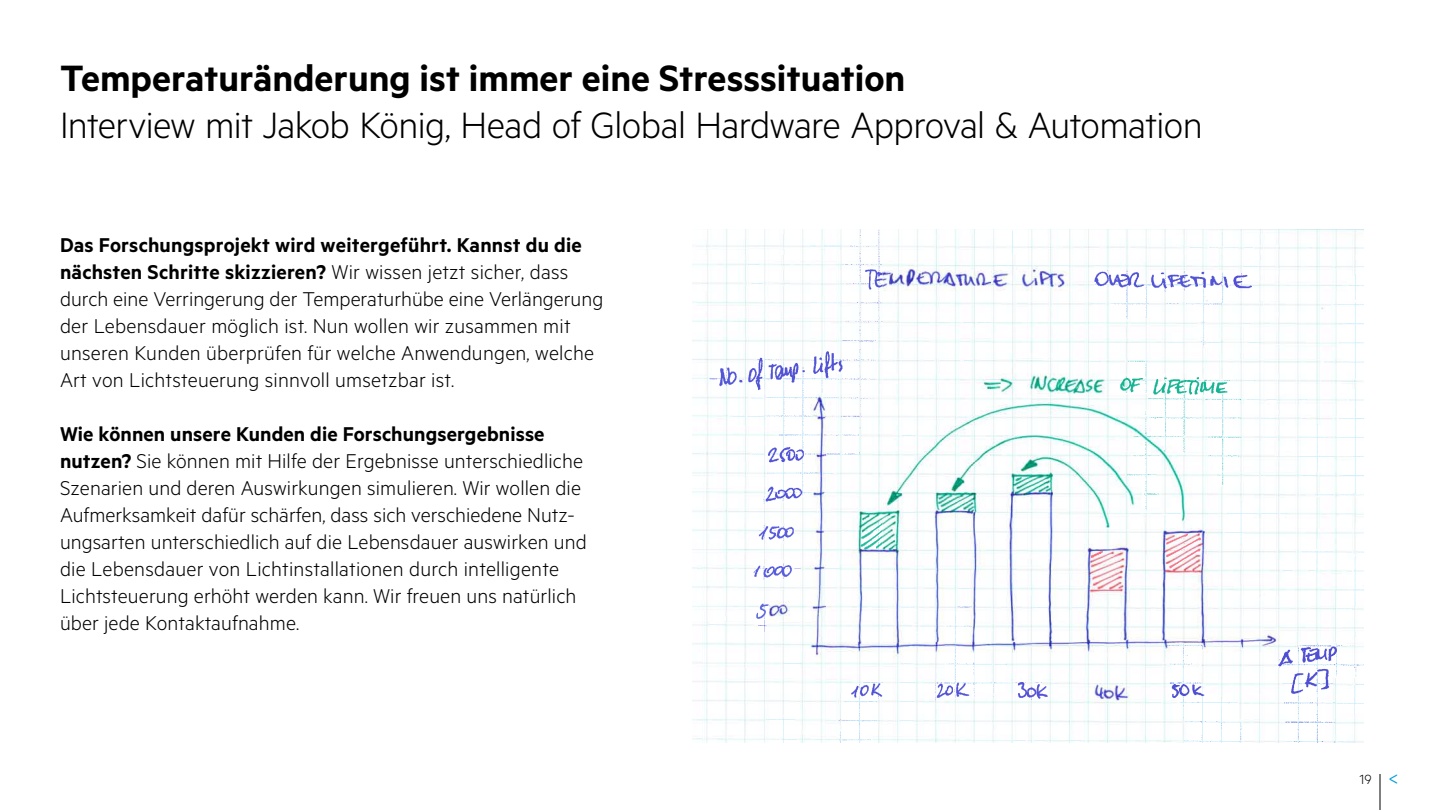
<style>
.page{position:relative;width:1440px;height:810px;background:#fff}
.page>*{position:absolute;margin:0;border:0;box-sizing:border-box;transform-origin:0 0}
.t1{font:300 41.25px "Metric";letter-spacing:-.015em;color:#000}
.t2{font:600 41.25px "Metric";color:#000}
.t3{font:300 27.08px "Metric";color:#009ddf}
.t4{font:300 22.5px/27px "Metric";letter-spacing:.005em;color:#000}
.t5{font:300 15px "Metric";color:#000}
.s1{font-weight:600}
</style>
<div class="page">
<img style="left:692px;top:230px;width:55px;height:513px">
<img style="left:747px;top:230px;width:75px;height:513px">
<img style="left:822px;top:230px;width:542px;height:513px">
<img style="left:1167px;top:642px;width:197px;height:101px">
<img style="left:1230px;top:270px;width:23px;height:37px">
<img style="left:1164px;top:531px;width:39px;height:39px">
<img style="left:1119px;top:358px;width:122px;height:155px">
<img style="left:1089px;top:549px;width:16px;height:10px">
<img style="left:1014px;top:681px;width:35px;height:20px">
<img style="left:809px;top:245px;width:33px;height:5px">
<img style="left:901px;top:430px;width:63px;height:85px">
<img style="left:860px;top:513px;width:41px;height:39px">
<img style="left:809px;top:299px;width:33px;height:8px">
<img style="left:782px;top:660px;width:21px;height:5px">
<img style="left:766px;top:319px;width:16px;height:6px">
<img style="left:764px;top:717px;width:39px;height:26px">
<img style="left:755px;top:601px;width:17px;height:33px">
<img style="left:750px;top:281px;width:14px;height:5px">
<img style="left:750px;top:451px;width:16px;height:5px">
<img style="left:747px;top:394px;width:17px;height:5px">
<img style="left:746px;top:263px;width:14px;height:5px">
<img style="left:728px;top:412px;width:36px;height:8px">
<img style="left:709px;top:366px;width:36px;height:23px">
<img style="left:708px;top:621px;width:18px;height:8px">
<hr style="left:1380px;top:774px;width:1px;height:36px;background:#000">
<h1 class="t2" style="left:60px;top:54px;width:847px">Temperaturänderung ist immer eine Stresssituation</h1>
<h1 class="t1" style="left:60px;top:101px;width:1144px">Interview mit Jakob König, Head of Global Hardware Approval &amp; Automation</h1>
<p class="t4" style="left:60px;top:231px;width:545px"><span class="s1">Das Forschungsprojekt wird weitergeführt. Kannst du die nächsten Schritte skizzieren?</span> Wir wissen jetzt sicher, dass durch eine Verringerung der Temperaturhübe eine Verlängerung der Lebensdauer möglich ist. Nun wollen wir zusammen mit unseren Kunden überprüfen für welche Anwendungen, welche Art von Lichtsteuerung sinnvoll umsetzbar ist.</p>
<p class="t4" style="left:60px;top:420px;width:528px"><span class="s1">Wie können unsere Kunden die Forschungsergebnisse nutzen?</span> Sie können mit Hilfe der Ergebnisse unterschiedliche Szenarien und deren Auswirkungen simulieren. Wir wollen die Aufmerksamkeit dafür schärfen, dass sich verschiedene Nutz&shy;ungsarten unterschiedlich auf die Lebensdauer auswirken und die Lebensdauer von Lichtinstallationen durch intelligente Lichtsteuerung erhöht werden kann. Wir freuen uns natürlich über jede Kontaktaufnahme.</p>
<p class="t5" style="left:1359px;top:770px;width:14px">19</p>
<p class="t3" style="left:1388px;top:763px;width:12px">&lt;</p>
</div>
